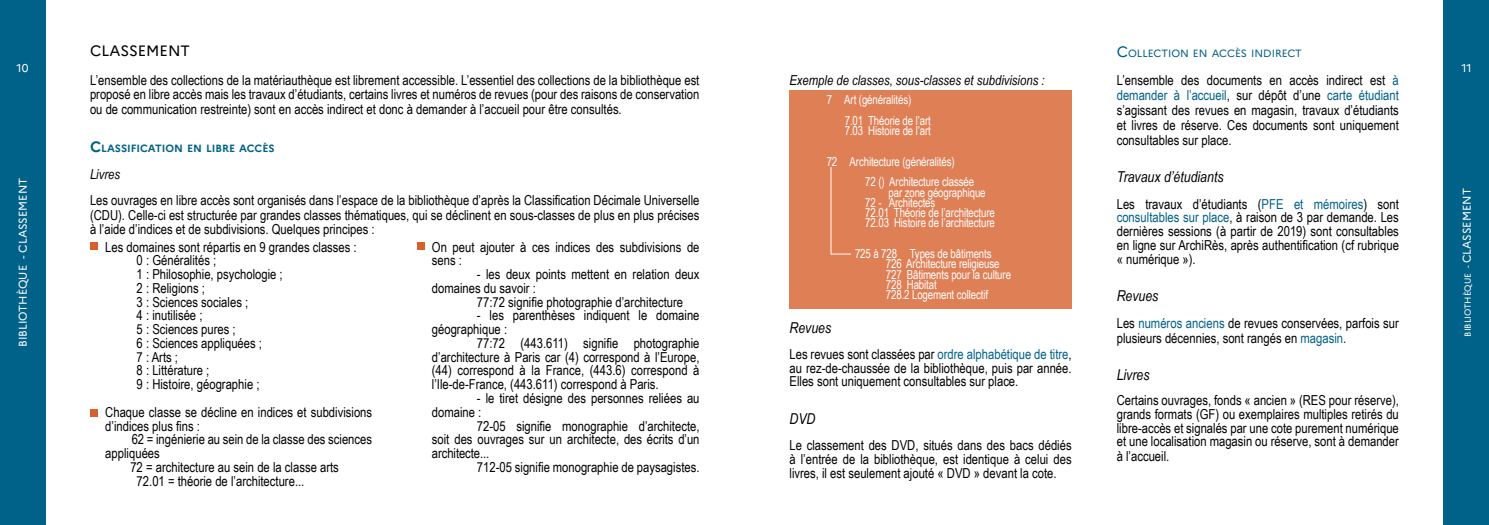
<style>
.page{position:relative;width:1489px;height:525px;background:#fff}
.page>*{position:absolute;margin:0;border:0;box-sizing:border-box;transform-origin:0 0}
.t1{font:italic 15px "Arial Narrow";color:#000}
.t2{font:15px "Marianne";color:#000}
.t3{font:13.75px/13.8px "Arial Narrow";color:#000}
.t4{font:italic 13.75px "Arial Narrow";color:#000}
.t5{font:12.5px/10.2px "Arial Narrow";letter-spacing:-.01em;color:#fff;scale:.94 1}
.t6{font:11.25px "Marianne";color:#fff}
.t7{font:700 10.5px "Marianne";color:#006189}
.t8{font:10.5px "Marianne";color:#006189}
.t9{font:8.75px "Marianne";color:#fff}
.s1{font-size:15px}
.s2{color:#006189}
.s3{font-style:inherit}
.s4{font-size:11.25px}
</style>
<div class="page">
<div style="left:0;top:0;width:45px;height:524px;background:#006189"></div>
<div style="left:1443px;top:0;width:45px;height:524px;background:#006189"></div>
<div style="left:789px;top:90px;width:282px;height:218px;background:#df7f56"></div>
<hr style="left:830px;top:167px;width:1px;height:87px;background:#fff">
<svg style="left:830px;top:253px;width:20px;height:1px"></svg>
<div style="left:90px;top:408px;width:7px;height:8px;background:#d75f2c"></div>
<div style="left:90px;top:242px;width:7px;height:8px;background:#d75f2c"></div>
<div style="left:417px;top:242px;width:7px;height:8px;background:#d75f2c"></div>
<p class="t2" style="left:90px;top:42px;width:102px">CLASSEMENT</p>
<p class="t8" style="left:1116px;top:47px;width:19px"><span class="s1">C</span>OLLECTION</p>
<p class="t8" style="left:1192px;top:47px;width:28px">EN ACC</p>
<p class="t8" style="left:1234px;top:47px;width:54px">ÈS INDIRECT</p>
<p class="t6" style="left:17px;top:61px;width:13px">10</p>
<p class="t6" style="left:1461px;top:61px;width:12px">11</p>
<p class="t3" style="left:1116px;top:72px;width:284px;line-height:15px;text-align:justify">L’ensemble des documents en accès indirect est <span class="s2">à demander à l’accueil</span>, sur dépôt d’une <span class="s2">carte étudiant </span>s’agissant des revues en magasin, travaux d’étudiants et livres de réserve. Ces documents sont uniquement consultables sur place.</p>
<p class="t1" style="left:1116px;top:166px;width:108px">Travaux d’étudiants</p>
<p class="t3" style="left:1116px;top:196px;width:284px;text-align:justify">Les travaux d’étudiants (<span class="s2">PFE et mémoires</span>) sont <span class="s2">consultables sur place</span>, à raison de 3 par demande. Les dernières sessions (à partir de 2019) sont consultables en ligne sur ArchiRès, après authentification (cf rubrique « numérique »).</p>
<p class="t1" style="left:1116px;top:285px;width:43px">Revues</p>
<p class="t3" style="left:1116px;top:314px;width:284px;line-height:15px">Les <span class="s2">numéros anciens</span> de revues conservées, parfois sur plusieurs décennies, sont rangés en <span class="s2">magasin</span>.</p>
<p class="t1" style="left:1116px;top:364px;width:34px">Livres</p>
<p class="t3" style="left:1116px;top:392px;width:284px;text-align:justify">Certains ouvrages, fonds « ancien » (RES pour réserve), grands formats (GF) ou exemplaires multiples retirés du libre-accès et signalés par une cote purement numérique et une localisation magasin ou réserve, sont à demander</p>
<p class="t3" style="left:1116px;top:449px;width:54px">à l’accueil.</p>
<p class="t3" style="left:90px;top:72px;width:611px">L’ensemble des collections de la matériauthèque est librement accessible. L’essentiel des collections de la bibliothèque est</p>
<p class="t4" style="left:789px;top:70px;width:257px">Exemple de classes, sous-classes et subdivisions :</p>
<p class="t3" style="left:90px;top:86px;width:611px;line-height:15px">proposé en libre accès mais les travaux d’étudiants, certains livres et numéros de revues (pour des raisons de conservation ou de communication restreinte) sont en accès indirect et donc à demander à l’accueil pour être consultés.</p>
<p class="t7" style="left:90px;top:142px;width:186px"><span class="s1">C</span>LASSIFICATION E N LIBRE ACCÈS</p>
<p class="t4" style="left:90px;top:164px;width:32px">Livres</p>
<p class="t3" style="left:90px;top:192px;width:611px;line-height:15px">Les ouvrages en libre accès sont organisés dans l’espace de la bibliothèque d’après la Classification Décimale Universelle (CDU). Celle-ci est structurée par grandes classes thématiques, qui se déclinent en sous-classes de plus en plus précises</p>
<p class="t3" style="left:90px;top:221px;width:286px">à l’aide d’indices et de subdivisions. Quelques principes :</p>
<p class="t5" style="left:844px;top:89px;width:93px;line-height:20.5px;text-indent:-18px">7 Art (généralités)<br>7.01 Théorie de l’art</p>
<p class="t5" style="left:844px;top:125px;width:93px">7.03 Histoire de l’art</p>
<p class="t5" style="left:865px;top:150px;width:117px;line-height:20.5px;text-indent:-39px">72 Architecture (généralités)<br>72 () Architecture classée</p>
<p class="t5" style="left:865px;top:186px;width:139px;text-indent:23px">par zone géographique<br>72 - Architectes<br>72.01 Théorie de l’architecture<br>72.03 Histoire de l’architecture</p>
<p class="t5" style="left:885px;top:248px;width:135px;text-indent:-31px">725 à 728 Types de bâtiments<br>726 Architecture religieuse<br>727 Bâtiments pour la culture<br>728 Habitat<br>728.2 Logement collectif</p>
<p class="t6" style="left:16px;top:347px;width:171px;rotate:-90deg">BIBLIOTHÈQUE - <span class="s3">CLASSEMENT</span></p>
<p class="t9" style="left:1461px;top:336px;width:150px;rotate:-90deg">BIBLIOTHÈQUE - <span class="s4">CLASSEMENT</span></p>
<p class="t3" style="left:432px;top:239px;width:269px">On peut ajouter à ces indices des subdivisions de sens :</p>
<p class="t3" style="left:432px;top:267px;width:269px;text-indent:45px">- les deux points mettent en relation deux domaines du savoir :</p>
<p class="t3" style="left:477px;top:294px;width:208px">77:72 signifie photographie d’architecture</p>
<p class="t3" style="left:432px;top:308px;width:269px;text-indent:45px">- les parenthèses indiquent le domaine géographique :</p>
<p class="t3" style="left:432px;top:335px;width:269px;text-align:justify;text-indent:45px">77:72 (443.611) signifie photographie d’architecture à Paris car (4) correspond à l’Europe, (44) correspond à la France, (443.6) correspond à l’Ile-de-France, (443.611) correspond à Paris.</p>
<p class="t3" style="left:432px;top:390px;width:269px;text-indent:45px">- le tiret désigne des personnes reliées au domaine :</p>
<p class="t3" style="left:432px;top:418px;width:269px;text-align:justify;text-indent:45px">72-05 signifie monographie d’architecte, soit des ouvrages sur un architecte, des écrits d’un architecte...</p>
<p class="t3" style="left:477px;top:459px;width:224px">712-05 signifie monographie de paysagistes.</p>
<p class="t3" style="left:137px;top:239px;width:221px;text-indent:-31px">Les domaines sont répartis en 9 grandes classes :<br>0 : Généralités ;<br>1 : Philosophie, psychologie ;<br>2 : Religions ;<br>3 : Sciences sociales ;<br>4 : inutilisée ;<br>5 : Sciences pures ;<br>6 : Sciences appliquées ;<br>7 : Arts ;<br>8 : Littérature ;<br>9 : Histoire, géographie ;</p>
<p class="t3" style="left:105px;top:404px;width:268px">Chaque classe se décline en indices et subdivisions d’indices plus fins :</p>
<p class="t3" style="left:132px;top:432px;width:242px">62 = ingénierie au sein de la classe des sciences</p>
<p class="t3" style="left:105px;top:445px;width:56px">appliquées</p>
<p class="t3" style="left:130px;top:459px;width:210px">72 = architecture au sein de la classe arts</p>
<p class="t3" style="left:137px;top:473px;width:169px">72.01 = théorie de l’architecture...</p>
<p class="t1" style="left:789px;top:317px;width:43px">Revues</p>
<p class="t3" style="left:789px;top:346px;width:284px;text-align:justify">Les revues sont classées par <span class="s2">ordre alphabétique de titre</span>, au rez-de-chaussée de la bibliothèque, puis par année.<br>Elles sont uniquement consultables sur place.</p>
<p class="t1" style="left:789px;top:408px;width:27px">DVD</p>
<p class="t3" style="left:789px;top:438px;width:284px;text-align:justify">Le classement des DVD, situés dans des bacs dédiés à l’entrée de la bibliothèque, est identique à celui des livres, il est seulement ajouté « DVD » devant la cote.</p>
</div>
